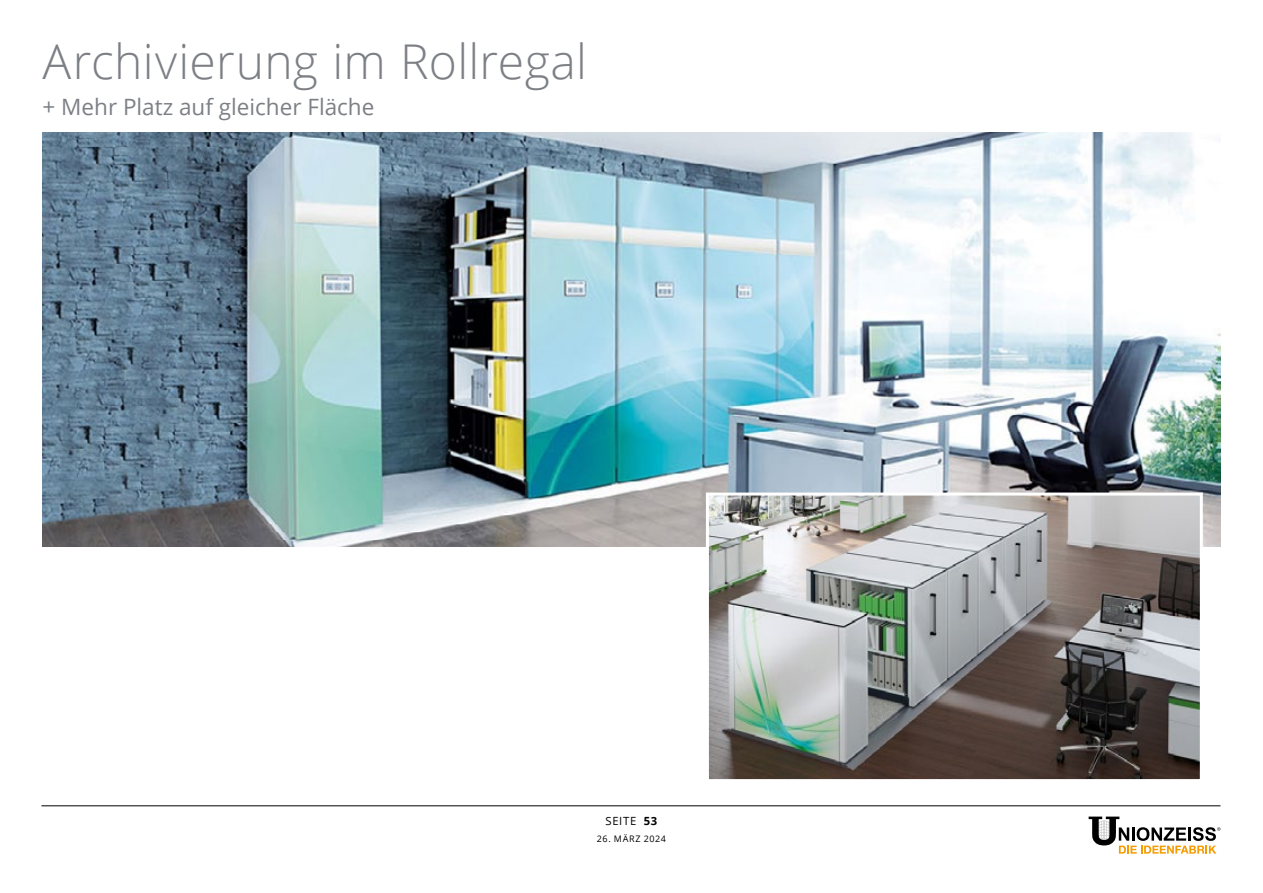
<style>
.page{position:relative;width:1263px;height:893px;background:#fff}
.page>*{position:absolute;margin:0;border:0;box-sizing:border-box;transform-origin:0 0}
.t1{font:300 48px "Open Sans";letter-spacing:.005em;color:#7c7f84}
.t2{font:22.5px "Open Sans";color:#7c7f84}
.t3{font:11.25px "Open Sans";color:#000}
.t4{font:9px "Open Sans";letter-spacing:.06em;color:#000}
.s1{font-weight:700}
</style>
<div class="page">
<img style="left:43px;top:133px;width:1177px;height:414px">
<img style="left:710px;top:497px;width:489px;height:281px">
<div style="left:706px;top:493px;width:497px;height:289px;border:3px solid #fff"></div>
<hr style="left:41px;top:805px;width:1179px;height:1px;background:#000">
<svg style="left:1089px;top:817px;width:131px;height:37px"></svg>
<h1 class="t1" style="left:43px;top:28px;width:546px">Archivierung im Rollregal</h1>
<p class="t2" style="left:43px;top:91px;width:333px">+ Mehr Platz auf gleicher Fläche</p>
<p class="t3" style="left:606px;top:813px;width:53px">Seite <span class="s1">53</span></p>
<p class="t4" style="left:597px;top:832px;width:71px">26. März 2024</p>
</div>
